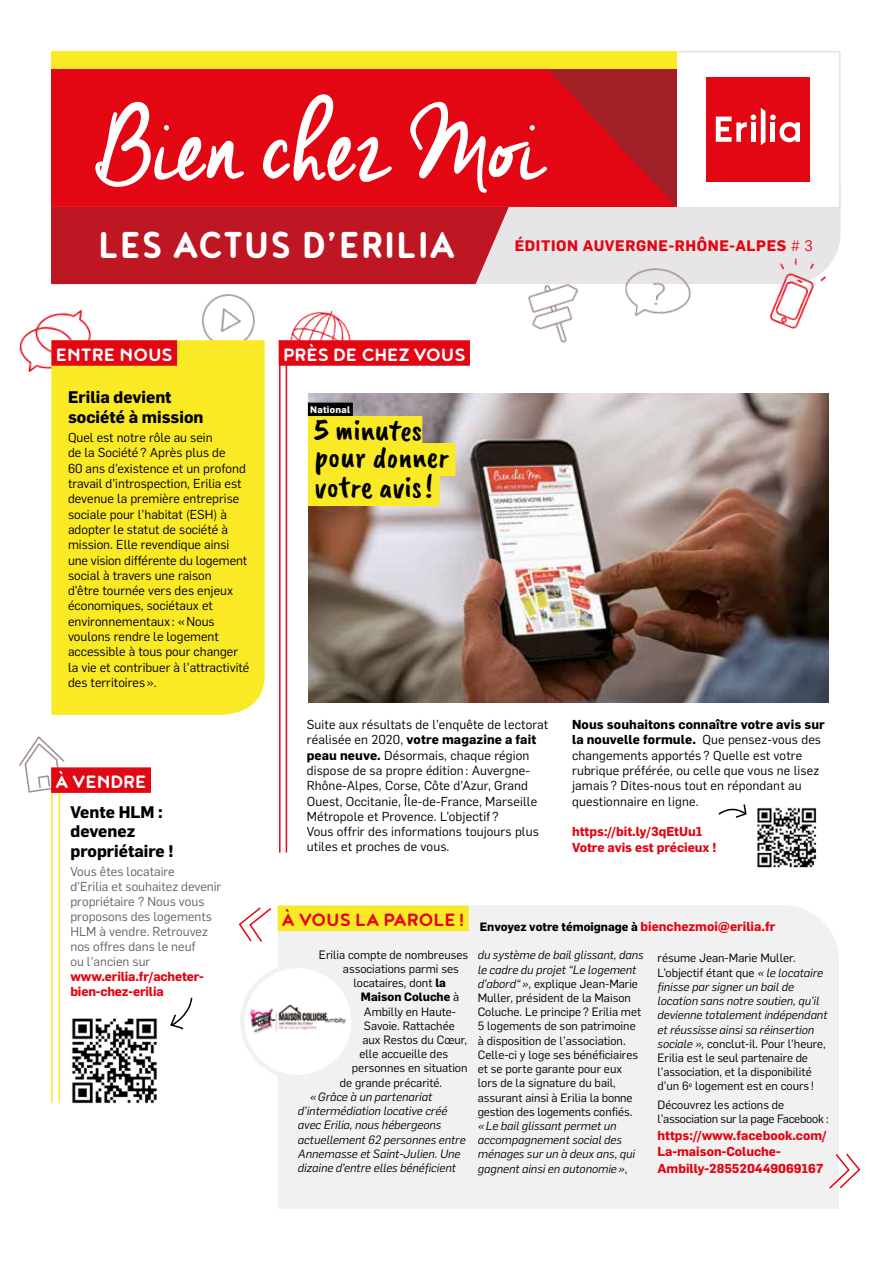
<style>
.page{position:relative;width:893px;height:1263px;background:#fff}
.page>*{position:absolute;margin:0;border:0;box-sizing:border-box;transform-origin:0 0}
.t1{font:125.55px "Cheddar Jack";letter-spacing:-.005em;color:#fff}
.t2{font:46.05px "Noyh Slim R Bold";letter-spacing:.02em;color:#fff}
.t3{font:31.5px/27px "Caveat Brush";color:#000}
.t4{font:21.9px "Noyh R Bold";color:#fff}
.t5{font:21.9px "Noyh R Bold";color:#e30613}
.t6{font:700 16.5px/19.8px "Flama";color:#000}
.t7{font:700 15px "Flama";letter-spacing:.04em;color:#e30613}
.t8{font:12.75px/15.3px "Flama";color:#000}
.t9{font:700 12.75px/16.5px "Flama";color:#e30613}
.t10{font:12.75px/15px "Flama";color:#646363}
.t11{font:11.85px/14.2px "Flama";color:#000}
.t12{font:italic 11.85px/14.2px "Flama";color:#000}
.t13{font:700 11.85px "Flama";color:#000}
.t14{font:11.85px/14.2px "Flama";letter-spacing:-.02em;color:#000}
.t15{font:700 9.45px "Flama";letter-spacing:.03em;color:#fff}
.s1{font-weight:400}
.s2{font-weight:700}
.s3{font-size:12.75px;color:#e30613}
.s4{font-style:italic}
.s5{font-style:normal}
</style>
<div class="page">
<div style="left:509px;top:207px;width:331px;height:77px;background:#e7e5e6"></div>
<div style="left:51px;top:207px;width:458px;height:77px;background:#be1622"></div>
<img style="left:291px;top:310px;width:60px;height:30px">
<img style="left:19px;top:310px;width:72px;height:63px">
<img style="left:187px;top:282px;width:104px;height:96px">
<img style="left:488px;top:247px;width:238px;height:96px">
<img style="left:747px;top:254px;width:93px;height:75px">
<div style="left:674px;top:51px;width:166px;height:157px;background:#fff;border:2px solid #e4e2e3"></div>
<div style="left:706px;top:77px;width:104px;height:105px;background:#e30613"></div>
<svg style="left:716px;top:108px;width:84px;height:37px"></svg>
<svg style="left:51px;top:69px;width:626px;height:138px;background:#dc0815"></svg>
<div style="left:51px;top:51px;width:626px;height:18px;background:#faea25"></div>
<div style="left:51px;top:340px;width:214px;height:375px;background:#faea25"></div>
<div style="left:51px;top:340px;width:126px;height:26px;background:#e30613"></div>
<svg style="left:19px;top:736px;width:46px;height:57px"></svg>
<hr style="left:51px;top:791px;width:2px;height:312px;background:#faea25">
<hr style="left:58px;top:791px;width:2px;height:312px;background:#faea25">
<div style="left:51px;top:767px;width:100px;height:26px;background:#e30613"></div>
<img style="left:72px;top:1018px;width:85px;height:86px">
<svg style="left:170px;top:997px;width:23px;height:33px"></svg>
<img style="left:308px;top:393px;width:521px;height:309px">
<div style="left:278px;top:906px;width:561px;height:303px;background:#f2f1f1"></div>
<hr style="left:279px;top:340px;width:2px;height:513px;background:#e30613">
<hr style="left:286px;top:340px;width:1px;height:513px;background:#e30613">
<div style="left:279px;top:340px;width:191px;height:26px;background:#e30613"></div>
<div style="left:278px;top:905px;width:191px;height:26px;background:#faea25"></div>
<svg style="left:828px;top:1152px;width:33px;height:38px"></svg>
<div style="left:308px;top:403px;width:45px;height:14px;background:#000"></div>
<div style="left:308px;top:416px;width:114px;height:33px;background:#faea25"></div>
<div style="left:308px;top:443px;width:147px;height:33px;background:#faea25"></div>
<div style="left:308px;top:473px;width:132px;height:33px;background:#faea25"></div>
<svg style="left:238px;top:907px;width:34px;height:35px"></svg>
<img style="left:757px;top:807px;width:60px;height:61px">
<svg style="left:718px;top:804px;width:29px;height:14px"></svg>
<div style="left:242px;top:966px;width:111px;height:111px;background:#fff;border-radius:50%"></div>
<div style="left:240px;top:964px;width:116px;height:115px;border:4px solid #f2f1f1;border-radius:50%"></div>
<img style="left:250px;top:1004px;width:96px;height:30px">
<h1 class="t1" style="left:95px;top:76px;width:451px">Bien chez Moi</h1>
<h2 class="t2" style="left:98px;top:218px;width:358px">LES ACTUS D’ERILIA</h2>
<h3 class="t4" style="left:56px;top:342px;width:118px">ENTRE NOUS</h3>
<p class="t6" style="left:68px;top:386px;width:137px">Erilia devient société à mission</p>
<p class="t8" style="left:68px;top:429px;width:183px">Quel est notre rôle au sein<br>de la Société? Après plus de<br>60 ans d’existence et un profond travail d’introspection, Erilia est devenue la première entreprise sociale pour l’habitat (ESH) à adopter le statut de société à mission. Elle revendique ainsi une vision différente du logement social à travers une raison<br>d’être tournée vers des enjeux économiques, sociétaux et environnementaux : «Nous voulons rendre le logement accessible à tous pour changer la vie et contribuer à l’attractivité des territoires».</p>
<h3 class="t4" style="left:283px;top:342px;width:184px">PRÈS DE CHEZ VOUS</h3>
<p class="t15" style="left:310px;top:403px;width:41px">National</p>
<h3 class="t3" style="left:315px;top:417px;width:136px">5 minutes pour donner</h3>
<h3 class="t3" style="left:315px;top:474px;width:120px">votre avis!</h3>
<p class="t7" style="left:515px;top:234px;width:299px">ÉDITION AUVERGNE-RHÔNE-ALPES <span class="s1"># 3</span></p>
<h3 class="t4" style="left:55px;top:769px;width:93px">À VENDRE</h3>
<p class="t6" style="left:70px;top:800px;width:105px">Vente HLM : devenez propriétaire !</p>
<p class="t10" style="left:70px;top:863px;width:152px">Vous êtes locataire<br>d’Erilia et souhaitez devenir propriétaire ? Nous vous proposons des logements<br>HLM à vendre. Retrouvez nos offres dans le neuf<br>ou l’ancien sur</p>
<p class="t9" style="left:70px;top:968px;width:135px;line-height:15px">www.erilia.fr/acheter&shy;bien-chez-erilia</p>
<p class="t8" style="left:307px;top:716px;width:243px">Suite aux résultats de l’enquête de lectorat réalisée en 2020, <span class="s2">votre magazine a fait peau neuve.</span> Désormais, chaque région dispose de sa propre édition : Auvergne-Rhône-Alpes, Corse, Côte d’Azur, Grand Ouest, Occitanie, Île-de-France, Marseille Métropole et Provence. L’objectif ?<br>Vous offrir des informations toujours plus utiles et proches de vous.</p>
<p class="t8" style="left:572px;top:716px;width:254px"><span class="s2">Nous souhaitons connaître votre avis sur la nouvelle formule.</span> Que pensez-vous des changements apportés ? Quelle est votre rubrique préférée, ou celle que vous ne lisez jamais ? Dites-nous tout en répondant au questionnaire en ligne.</p>
<p class="t9" style="left:572px;top:822px;width:146px">https://bit.ly/3qEtUu1<br>Votre avis est précieux !</p>
<h3 class="t5" style="left:282px;top:907px;width:184px">À VOUS LA PAROLE!</h3>
<p class="t11" style="left:319px;top:946px;width:151px">Erilia compte de nombreuses</p>
<p class="t11" style="left:343px;top:961px;width:117px">associations parmi ses</p>
<p class="t11" style="left:353px;top:975px;width:94px">locataires, dont <span class="s2">la</span></p>
<p class="t13" style="left:361px;top:988px;width:100px">Maison Coluche <span class="s1">à</span></p>
<p class="t11" style="left:364px;top:1003px;width:94px">Ambilly en Haute-</p>
<p class="t11" style="left:364px;top:1018px;width:92px">Savoie. Rattachée</p>
<p class="t11" style="left:362px;top:1032px;width:106px">aux Restos du Cœur,</p>
<p class="t11" style="left:359px;top:1046px;width:90px">elle accueille des</p>
<p class="t11" style="left:352px;top:1060px;width:117px">personnes en situation</p>
<p class="t11" style="left:340px;top:1074px;width:104px">de grande précarité.</p>
<p class="t12" style="left:298px;top:1089px;width:169px;text-indent:12px">«Grâce à un partenariat d’intermédiation locative créé avec Erilia, nous hébergeons actuellement 62 personnes entre<br>Annemasse et Saint-Julien. Une dizaine d’entre elles bénéficient</p>
<p class="t13" style="left:480px;top:919px;width:297px">Envoyez votre témoignage à <span class="s3">bienchezmoi@erilia.fr</span></p>
<p class="t11" style="left:478px;top:947px;width:167px"><span class="s4">du système de bail glissant, dans le cadre du projet “Le logement d’abord“»</span>, explique Jean-Marie<br>Muller, président de la Maison<br>Coluche. Le principe? Erilia met<br>5 logements de son patrimoine à disposition de l’association.<br>Celle-ci y loge ses bénéficiaires et se porte garante pour eux lors de la signature du bail, assurant ainsi à Erilia la bonne gestion des logements confiés.</p>
<p class="t12" style="left:478px;top:1118px;width:159px">«Le bail glissant permet un accompagnement social des ménages sur un à deux ans, qui gagnent ainsi en autonomie»<span class="s5">,</span></p>
<p class="t11" style="left:658px;top:950px;width:171px">résume Jean-Marie Muller.<br>L’objectif étant que <span class="s4">« le locataire finisse par signer un bail de location sans notre soutien, qu’il devienne totalement indépendant et réussisse ainsi sa réinsertion sociale »,</span> conclut-il. Pour l’heure, Erilia est le seul partenaire de l’association, et la disponibilité d’un 6<sup>e</sup> logement est en cours !</p>
<p class="t14" style="left:658px;top:1097px;width:173px">Découvrez les actions de l’association sur la page Facebook :</p>
<p class="t9" style="left:658px;top:1126px;width:171px">https://www.facebook.com/<br>La-maison-Coluche-<br>Ambilly-285520449069167</p>
</div>
